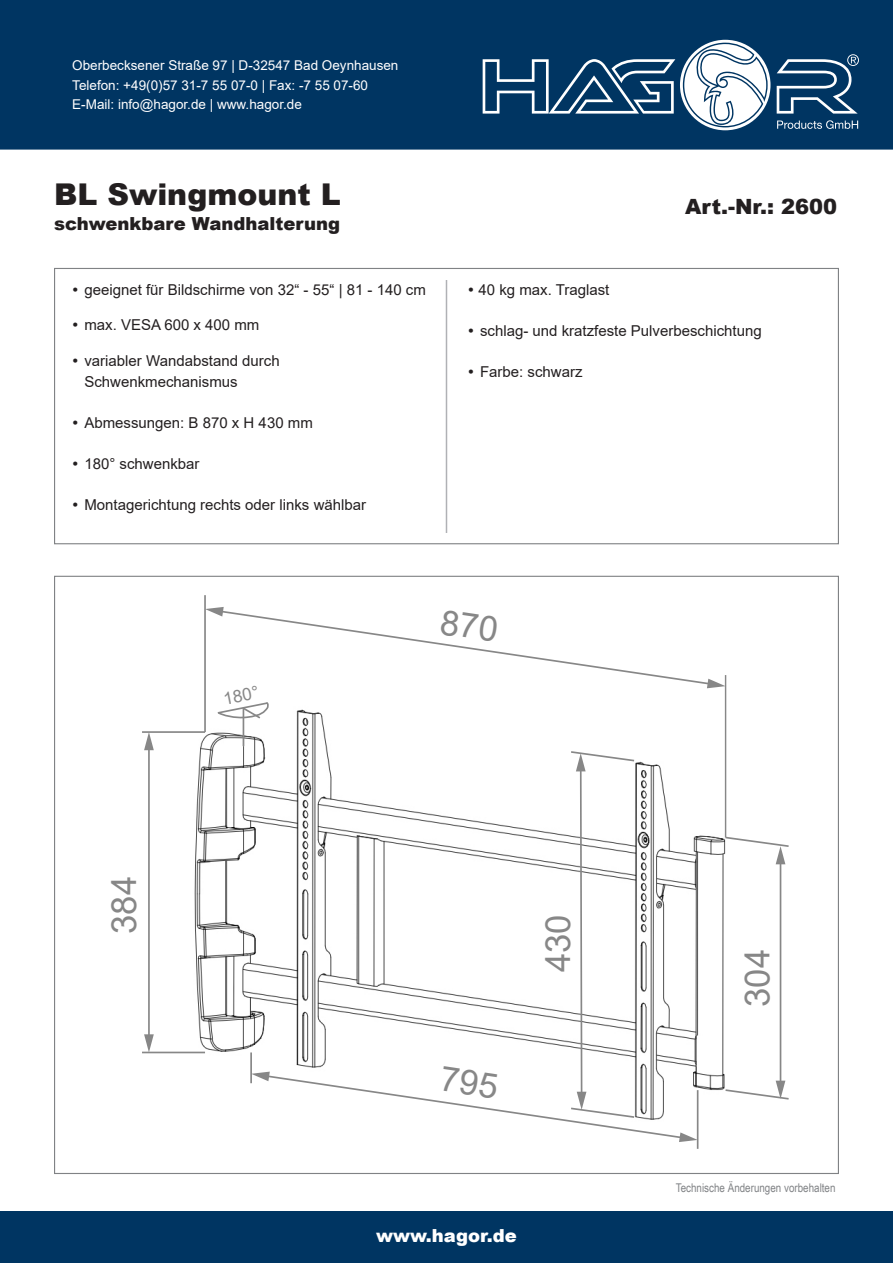
<style>
.page{position:relative;width:893px;height:1263px;background:#fff}
.page>*{position:absolute;margin:0;border:0;box-sizing:border-box;transform-origin:0 0}
.t1{font:34.65px "Arial";color:#878787}
.t2{font:900 30px "Arial";color:#231f20}
.t3{font:900 21px "Arial";color:#231f20}
.t4{font:900 18px "Arial";color:#231f20}
.t5{font:900 18px "Arial";color:#fff}
.t6{font:17.25px "Arial";color:#878787}
.t7{font:15px/21px "Arial";color:#231f20}
.t8{font:13.5px/19.5px "Arial";color:#fff}
.t9{font:12px "Arial Narrow";color:#808285}
</style>
<div class="page">
<div style="left:0;top:1212px;width:893px;height:51px;background:#003562"></div>
<div style="left:0;top:0;width:893px;height:150px;background:#003562"></div>
<svg style="left:777px;top:54px;width:82px;height:60px;background:#365f83"></svg>
<svg style="left:777px;top:120px;width:81px;height:9px"></svg>
<svg style="left:483px;top:40px;width:287px;height:90px"></svg>
<img style="left:142px;top:675px;width:644px;height:474px">
<hr style="left:142px;top:731px;width:63px;height:2px;background:#878787">
<hr style="left:142px;top:1052px;width:63px;height:1px;background:#878787">
<hr style="left:250px;top:1052px;width:2px;height:31px;background:#878787">
<hr style="left:204px;top:595px;width:2px;height:137px;background:#878787">
<hr style="left:725px;top:675px;width:1px;height:162px;background:#878787">
<hr style="left:697px;top:1090px;width:1px;height:59px;background:#878787">
<hr style="left:148px;top:747px;width:2px;height:291px;background:#878787">
<svg style="left:144px;top:732px;width:10px;height:18px"></svg>
<svg style="left:144px;top:1034px;width:10px;height:18px"></svg>
<hr style="left:780px;top:861px;width:1px;height:223px;background:#878787">
<svg style="left:724px;top:836px;width:65px;height:28px"></svg>
<svg style="left:724px;top:1081px;width:65px;height:20px"></svg>
<hr style="left:243px;top:708px;width:1px;height:38px;background:#878787">
<svg style="left:216px;top:701px;width:53px;height:19px"></svg>
<hr style="left:446px;top:280px;width:1px;height:253px;background:#b0b1b5">
<svg style="left:251px;top:750px;width:447px;height:392px"></svg>
<svg style="left:205px;top:607px;width:520px;height:81px"></svg>
<p class="t8" style="left:72px;top:56px;width:328px">Oberbecksener Straße 97 | D-32547 Bad Oeynhausen<br>Telefon: +49(0)57 31-7 55 07-0 | Fax: -7 55 07-60<br>E-Mail: info@hagor.de | www.hagor.de</p>
<h2 class="t2" style="left:54px;top:172px;width:288px">BL Swingmount L</h2>
<p class="t4" style="left:54px;top:211px;width:288px">schwenkbare Wandhalterung</p>
<p class="t7" style="left:84px;top:279px;width:343px">geeignet für Bildschirme von 32“ - 55“ | 81 - 140 cm</p>
<p class="t7" style="left:84px;top:314px;width:177px">max. VESA 600 x 400 mm</p>
<p class="t7" style="left:84px;top:350px;width:197px">variabler Wandabstand durch<br>Schwenkmechanismus</p>
<p class="t7" style="left:84px;top:412px;width:230px">Abmessungen: B 870 x H 430 mm</p>
<p class="t7" style="left:84px;top:453px;width:117px">180° schwenkbar</p>
<p class="t7" style="left:84px;top:494px;width:283px">Montagerichtung rechts oder links wählbar</p>
<h3 class="t3" style="left:685px;top:191px;width:154px">Art.-Nr.: 2600</h3>
<p class="t7" style="left:478px;top:279px;width:132px">40 kg max. Traglast</p>
<p class="t7" style="left:480px;top:320px;width:283px">schlag- und kratzfeste Pulverbeschichtung</p>
<p class="t7" style="left:480px;top:361px;width:104px">Farbe: schwarz</p>
<p class="t6" style="left:221px;top:687px;width:37px;rotate:-11deg">180°</p>
<h1 class="t1" style="left:100px;top:934px;width:59px;rotate:-90deg">384</h1>
<h1 class="t1" style="left:534px;top:972px;width:59px;rotate:-90deg">430</h1>
<h1 class="t1" style="left:734px;top:1007px;width:59px;rotate:-90deg">304</h1>
<p class="t9" style="left:676px;top:1179px;width:161px">Technische Änderungen vorbehalten</p>
<p class="t5" style="left:376px;top:1222px;width:142px">www.hagor.de</p>
</div>
